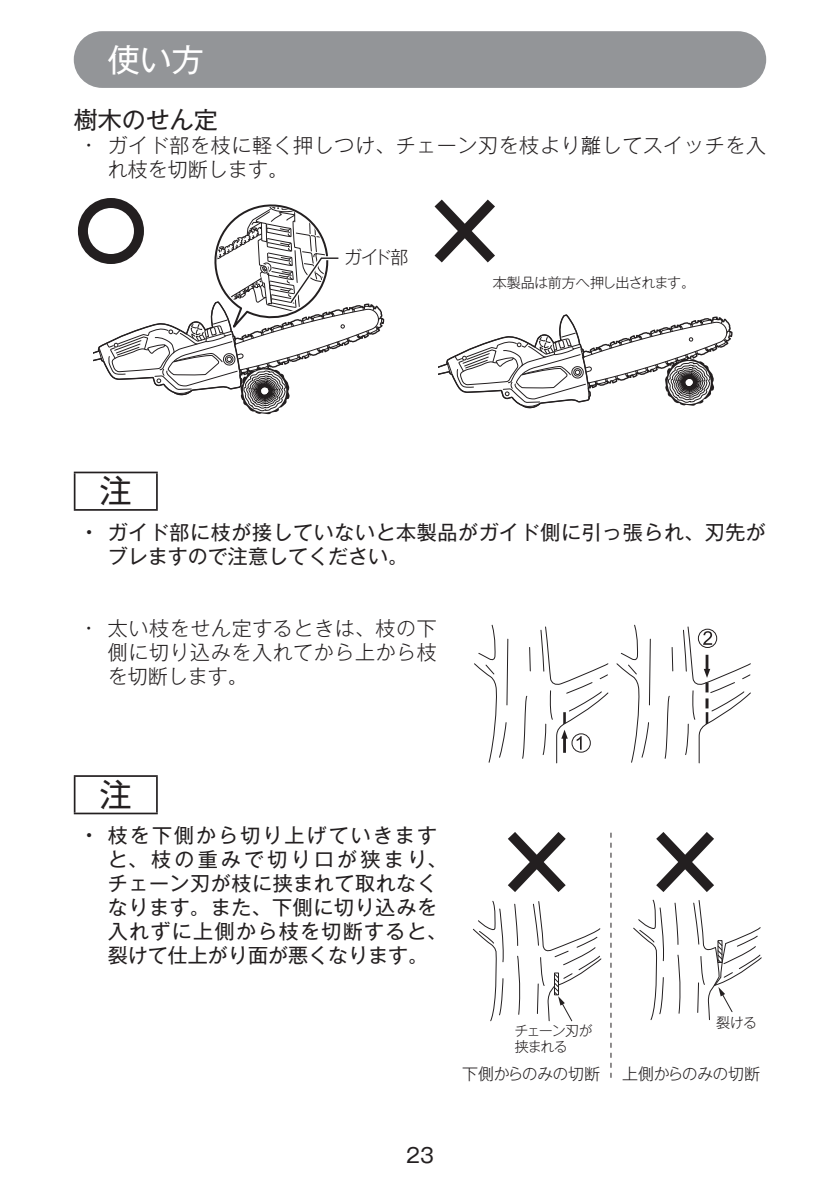
<style>
.page{position:relative;width:840px;height:1191px;background:#fff}
.page>*{position:absolute;margin:0;border:0;box-sizing:border-box;transform-origin:0 0}
.t1{font:32px "Gothic MB101 Pro";color:#fff}
.t2{font:32px "Gothic MB101 Pro";color:#231f20}
.t3{font:24px "Gothic MB101 Pro";color:#231f20}
.t4{font:20px/24px "Gothic MB101 Pro";letter-spacing:.03em;color:#231f20}
.t5{font:300 20px/24px "Gothic MB101 Pro";letter-spacing:.03em;color:#231f20}
.t6{font:300 18px "Gothic MB101 Pro";color:#231f20}
.t7{font:300 16px "Gothic MB101 Pro";letter-spacing:-.035em;color:#231f20}
.t8{font:300 14px "Gothic MB101 Pro";letter-spacing:-.03em;color:#231f20}
.t9{font:300 14px/16px "Gothic MB101 Pro";letter-spacing:-.075em;color:#231f20}
.t10{font:300 14px "Gothic MB101 Pro";letter-spacing:-.05em;color:#231f20}
.s1{font-weight:500}
</style>
<div class="page">
<div style="left:74px;top:31px;width:691px;height:57px;background:#939598;border-radius:28px"></div>
<svg style="left:438px;top:314px;width:294px;height:95px"></svg>
<svg style="left:93px;top:199px;width:291px;height:216px"></svg>
<div style="left:78px;top:198px;width:66px;height:66px;border:10px solid #231f20;border-radius:50%"></div>
<svg style="left:434px;top:199px;width:61px;height:64px"></svg>
<hr style="left:74px;top:471px;width:84px;height:2px;background:#231f20">
<hr style="left:74px;top:473px;width:1px;height:36px;background:#231f20">
<hr style="left:156px;top:473px;width:2px;height:36px;background:#231f20">
<hr style="left:74px;top:509px;width:84px;height:2px;background:#231f20">
<hr style="left:74px;top:775px;width:84px;height:2px;background:#231f20">
<hr style="left:74px;top:777px;width:1px;height:35px;background:#231f20">
<hr style="left:156px;top:777px;width:2px;height:35px;background:#231f20">
<hr style="left:74px;top:812px;width:84px;height:2px;background:#231f20">
<svg style="left:474px;top:624px;width:34px;height:139px"></svg>
<svg style="left:522px;top:695px;width:5px;height:64px"></svg>
<svg style="left:529px;top:647px;width:1px;height:24px"></svg>
<svg style="left:616px;top:624px;width:34px;height:139px"></svg>
<svg style="left:664px;top:696px;width:5px;height:63px"></svg>
<svg style="left:671px;top:647px;width:2px;height:24px"></svg>
<svg style="left:540px;top:626px;width:69px;height:138px"></svg>
<svg style="left:683px;top:626px;width:68px;height:138px"></svg>
<div style="left:571px;top:733px;width:19px;height:19px;border:1px solid #231f20;border-radius:50%"></div>
<div style="left:697px;top:628px;width:19px;height:20px;border:1px solid #231f20;border-radius:50%"></div>
<svg style="left:610px;top:832px;width:1px;height:246px"></svg>
<svg style="left:473px;top:832px;width:128px;height:190px"></svg>
<svg style="left:633px;top:832px;width:128px;height:188px"></svg>
<h1 class="t1" style="left:108px;top:33px;width:97px">使い方</h1>
<p class="t3" style="left:74px;top:100px;width:145px">樹木のせん定</p>
<p class="t5" style="left:108px;top:131px;width:659px;text-indent:-23px">• ガイド部を枝に軽く押しつけ、チェーン刃を枝より離してスイッチを入れ枝を切断します。</p>
<p class="t6" style="left:344px;top:242px;width:66px">ガイド部</p>
<p class="t8" style="left:492px;top:271px;width:204px">本製品は前方へ押し出されます。</p>
<h1 class="t2" style="left:100px;top:464px;width:33px">注</h1>
<p class="t4" style="left:108px;top:517px;width:659px;text-indent:-23px"><span class="s1">•</span> ガイド部に枝が接していないと本製品がガイド側に引っ張られ、刃先がブレますので注意してください。</p>
<p class="t5" style="left:108px;top:613px;width:330px;text-align:justify;text-indent:-23px">• 太い枝をせん定するときは、枝の下側に切り込みを入れてから上から枝を切断します。</p>
<h1 class="t2" style="left:100px;top:768px;width:33px">注</h1>
<p class="t4" style="left:108px;top:821px;width:340px;text-indent:-23px"><span class="s1">•</span> 枝を下側から切り上げていきますと、枝の重みで切り口が狭まり、チェーン刃が枝に挟まれて取れなくなります。また、下側に切り込みを入れずに上側から枝を切断すると、裂けて仕上がり面が悪くなります。</p>
<p class="t4" style="left:406px;top:1140px;width:29px">23</p>
<p class="t9" style="left:514px;top:1020px;width:80px">チェーン刃が挟まれる</p>
<p class="t10" style="left:716px;top:1011px;width:42px">裂ける</p>
<p class="t7" style="left:462px;top:1060px;width:139px">下側からのみの切断</p>
<p class="t7" style="left:622px;top:1060px;width:139px">上側からのみの切断</p>
</div>
